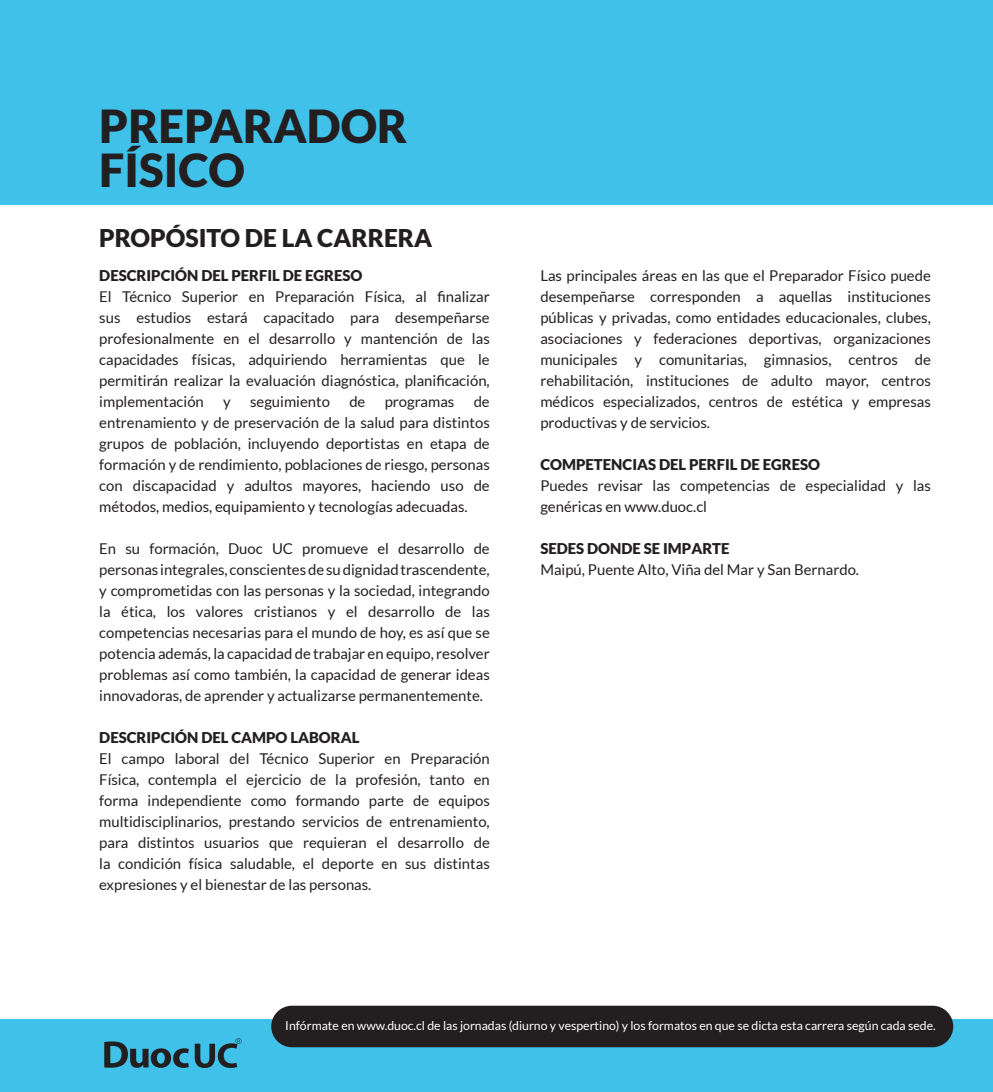
<style>
.page{position:relative;width:993px;height:1092px;background:#fff}
.page>*{position:absolute;margin:0;border:0;box-sizing:border-box;transform-origin:0 0}
.t1{font:900 45.5px "Lato";color:#231f20}
.t2{font:900 24.5px "Lato";color:#231f20}
.t3{font:14.88px/21px "Lato";color:#231f20;text-align:justify}
.t4{font:900 14.88px "Lato";color:#231f20}
.t5{font:12.25px "Lato";color:#fff}
</style>
<div class="page">
<div style="left:0;top:1019px;width:992px;height:72px;background:#3fc1e9"></div>
<svg style="left:104px;top:1041px;width:85px;height:26px"></svg>
<svg style="left:195px;top:1038px;width:46px;height:29px"></svg>
<div style="left:271px;top:1005px;width:681px;height:42px;background:#231f20;border-radius:21px"></div>
<div style="left:0;top:0;width:992px;height:204px;background:#3fc1e9"></div>
<p class="t1" style="left:99px;top:100px;width:309px">PREPARADOR</p>
<p class="t1" style="left:99px;top:144px;width:147px">FÍSICO</p>
<h2 class="t2" style="left:99px;top:224px;width:334px">PROPÓSITO DE LA CARRERA</h2>
<p class="t4" style="left:99px;top:267px;width:264px">DESCRIPCIÓN DEL PERFIL DE EGRESO</p>
<p class="t3" style="left:99px;top:286px;width:392px">El Técnico Superior en Preparación Física, al finalizar sus estudios estará capacitado para desempeñarse profesionalmente en el desarrollo y mantención de las capacidades físicas, adquiriendo herramientas que le permitirán realizar la evaluación diagnóstica, planificación, implementación</p>
<p class="t3" style="left:99px;top:391px;width:392px;text-indent:374px">de entrenamiento y de preservación de la salud para distintos grupos de población, incluyendo deportistas en etapa de formación y de rendimiento, poblaciones de riesgo, personas con discapacidad y adultos mayores, haciendo uso de métodos, medios, equipamiento y tecnologías adecuadas.</p>
<p class="t3" style="left:99px;top:538px;width:392px">En su formación, Duoc UC promueve el desarrollo de personas integrales, conscientes de su dignidad trascendente, y comprometidas con las personas y la sociedad, integrando la ética, los valores cristianos y el desarrollo de las competencias necesarias para el mundo de hoy, es así que se potencia además, la capacidad de trabajar en equipo, resolver problemas así como también, la capacidad de generar ideas innovadoras, de aprender y actualizarse permanentemente.</p>
<p class="t4" style="left:99px;top:729px;width:261px">DESCRIPCIÓN DEL CAMPO LABORAL</p>
<p class="t3" style="left:99px;top:748px;width:392px">El campo laboral del Técnico Superior en Preparación Física, contempla el ejercicio de la profesión, tanto en forma independiente como formando parte de equipos multidisciplinarios, prestando servicios de entrenamiento, para distintos usuarios que requieran el desarrollo de la condición física saludable, el deporte en sus distintas expresiones y el bienestar de las personas.</p>
<p class="t3" style="left:223px;top:391px;width:9px">y</p>
<p class="t3" style="left:250px;top:391px;width:81px">seguimiento</p>
<p class="t3" style="left:349px;top:391px;width:18px">de</p>
<p class="t3" style="left:384px;top:391px;width:71px">programas</p>
<p class="t3" style="left:540px;top:265px;width:392px">Las principales áreas en las que el Preparador Físico puede desempeñarse corresponden a aquellas instituciones públicas y privadas, como entidades educacionales, clubes, asociaciones y federaciones deportivas, organizaciones municipales y comunitarias, gimnasios, centros de rehabilitación, instituciones de adulto mayor, centros médicos especializados, centros de estética y empresas productivas y de servicios.</p>
<p class="t4" style="left:540px;top:456px;width:281px">COMPETENCIAS DEL PERFIL DE EGRESO</p>
<p class="t3" style="left:540px;top:475px;width:392px">Puedes revisar las competencias de especialidad y las genéricas en www.duoc.cl</p>
<p class="t4" style="left:540px;top:540px;width:191px">SEDES DONDE SE IMPARTE</p>
<p class="t3" style="left:540px;top:559px;width:320px">Maipú, Puente Alto, Viña del Mar y San Bernardo.</p>
<p class="t5" style="left:285px;top:1019px;width:652px">Infórmate en www.duoc.cl de las jornadas (diurno y vespertino) y los formatos en que se dicta esta carrera según cada sede.</p>
</div>
